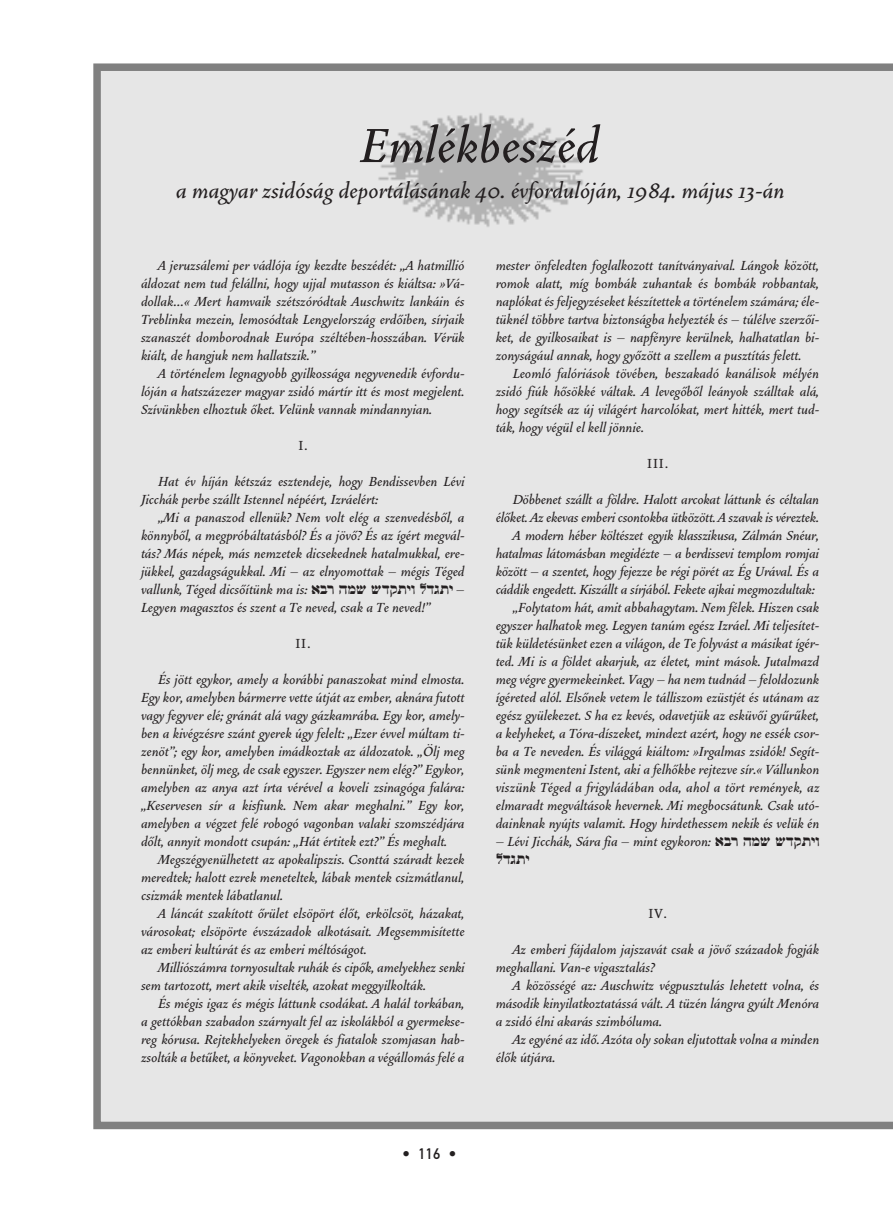
<style>
.page{position:relative;width:893px;height:1211px;background:#fff}
.page>*{position:absolute;margin:0;border:0;box-sizing:border-box;transform-origin:0 0}
.t1{font:italic 60px "Vendetta AM Medium";color:#231f20}
.t2{font:italic 27px "Vendetta AM Medium";color:#231f20}
.t3{font:italic 16.5px/18px "Vendetta AM Medium";color:#231f20;text-align:justify}
.t4{font:500 16.5px "Vendetta AM";letter-spacing:.05em;color:#231f20}
.t5{font:16.5px "Bmargal";color:#231f20}
.t6{font:15px "DIN Mitte H";color:#231f20}
.s1{font-family:"Bmargal";font-style:normal}
</style>
<div class="page">
<div style="left:93px;top:63px;width:799px;height:1066px;background:#e6e6e6"></div>
<div style="left:300px;top:96px;width:356px;height:139px;background:#e6e6e6"></div>
<img style="left:378px;top:113px;width:205px;height:114px">
<h1 class="t1" style="left:361px;top:123px;width:241px">Emlékbeszéd</h1>
<h2 class="t2" style="left:176px;top:180px;width:610px">a magyar zsidóság deportálásának 40. évfordulóján, 1984. május 13-án</h2>
<p class="t3" style="left:141px;top:258px;width:325px;text-indent:17px">A jeruzsálemi per vádlója így kezdte beszédét: „A hatmillió áldozat nem tud felállni, hogy ujjal mutasson és kiáltsa: »Vá&shy;dollak…« Mert hamvaik szétszóródtak Auschwitz lankáin és Treblinka mezein, lemosódtak Lengyelország erdôiben, sírjaik szanaszét domborodnak Európa széltében-hosszában. Vérük kiált, de hangjuk nem hallatszik.”</p>
<p class="t3" style="left:141px;top:366px;width:325px;text-indent:17px">A történelem legnagyobb gyilkossága negyvenedik évfordu&shy;lóján a hatszázezer magyar zsidó mártír itt és most megjelent.<br>Szívünkben elhoztuk ôket. Velünk vannak mindannyian.</p>
<p class="t4" style="left:298px;top:439px;width:11px">I.</p>
<p class="t3" style="left:141px;top:474px;width:325px;text-indent:17px">Hat év híján kétszáz esztendeje, hogy Bendissevben Lévi<br>Jicchák perbe szállt Istennel népéért, Izráelért:</p>
<p class="t3" style="left:141px;top:510px;width:325px;text-indent:17px">„Mi a panaszod ellenük? Nem volt elég a szenvedésbôl, a könnybôl, a megpróbáltatásból? És a jövô? És az ígért megvál&shy;tás? Más népek, más nemzetek dicsekednek hatalmukkal, ere&shy;jükkel, gazdagságukkal. Mi – az elnyomottak – mégis Téged vallunk, Téged dicsôítünk ma is: <span class="s1">‡·¯ ‰Ó˘ ˘„˜˙ÈÂ Ï„‚˙È</span> – Legyen magasztos és szent a Te neved, csak a Te neved!”</p>
<p class="t4" style="left:295px;top:637px;width:17px">II.</p>
<p class="t3" style="left:141px;top:672px;width:325px;text-indent:17px">És jött egykor, amely a korábbi panaszokat mind elmosta.<br>Egy kor, amelyben bármerre vette útját az ember, aknára futott vagy fegyver elé; gránát alá vagy gázkamrába. Egy kor, amely&shy;ben a kivégzésre szánt gyerek úgy felelt: „Ezer évvel múltam ti&shy;zenöt”; egy kor, amelyben imádkoztak az áldozatok. „Ölj meg bennünket, ölj meg, de csak egyszer. Egyszer nem elég?” Egykor, amelyben az anya azt írta vérével a koveli zsinagóga falára: „Keservesen sír a kisfiunk. Nem akar meghalni.” Egy kor, amelyben a végzet felé robogó vagonban valaki szomszédjára dôlt, annyit mondott csupán: „Hát értitek ezt?” És meghalt.</p>
<p class="t3" style="left:141px;top:852px;width:325px;text-indent:17px">Megszégyenülhetett az apokalipszis. Csonttá száradt kezek meredtek; halott ezrek meneteltek, lábak mentek csizmátlanul, csizmák mentek lábatlanul.</p>
<p class="t3" style="left:141px;top:906px;width:325px;text-indent:17px">A láncát szakított ôrület elsöpört élôt, erkölcsöt, házakat, városokat; elsöpörte évszázadok alkotásait. Megsemmisítette az emberi kultúrát és az emberi méltóságot.</p>
<p class="t3" style="left:141px;top:960px;width:325px;text-indent:17px">Milliószámra tornyosultak ruhák és cipôk, amelyekhez senki sem tartozott, mert akik viselték, azokat meggyilkolták.</p>
<p class="t3" style="left:141px;top:996px;width:325px;text-indent:17px">És mégis igaz és mégis láttunk csodákat. A halál torkában, a gettókban szabadon szárnyalt fel az iskolákból a gyermekse&shy;reg kórusa. Rejtekhelyeken öregek és fiatalok szomjasan hab&shy;zsolták a betûket, a könyveket. Vagonokban a végállomás felé a</p>
<p class="t3" style="left:496px;top:258px;width:325px">mester önfeledten foglalkozott tanítványaival. Lángok között, romok alatt, míg bombák zuhantak és bombák robbantak, naplókat és feljegyzéseket készítettek a történelem számára; éle&shy;tüknél többre tartva biztonságba helyezték és – túlélve szerzôi&shy;ket, de gyilkosaikat is – napfényre kerülnek, halhatatlan bi&shy;zonyságául annak, hogy gyôzött a szellem a pusztítás felett.</p>
<p class="t3" style="left:496px;top:366px;width:325px;text-indent:17px">Leomló falóriások tövében, beszakadó kanálisok mélyén zsidó fiúk hôsökké váltak. A levegôbôl leányok szálltak alá, hogy segítsék az új világért harcolókat, mert hitték, mert tud&shy;ták, hogy végül el kell jönnie.</p>
<p class="t4" style="left:647px;top:457px;width:23px">III.</p>
<p class="t3" style="left:496px;top:492px;width:325px;text-align:right">Döbbenet szállt a földre. Halott arcokat láttunk és céltalan élôket. Az ekevas emberi csontokba ütközött. A szavak is véreztek.<br>A modern héber költészet egyik klasszikusa, Zálmán Snéur, hatalmas látomásban megidézte – a berdissevi templom romjai között – a szentet, hogy fejezze be régi pörét az Ég Urával. És a cáddik engedett. Kiszállt a sírjából. Fekete ajkai megmozdultak: „Folytatom hát, amit abbahagytam. Nem félek. Hiszen csak egyszer halhatok meg. Legyen tanúm egész Izráel. Mi teljesítet&shy;tük küldetésünket ezen a világon, de Te folyvást a másikat ígér&shy;ted. Mi is a földet akarjuk, az életet, mint mások. Jutalmazd meg végre gyermekeinket. Vagy – ha nem tudnád – feloldozunk ígéreted alól. Elsônek vetem le tálliszom ezüstjét és utánam az egész gyülekezet. S ha ez kevés, odavetjük az esküvôi gyûrûket, a kelyheket, a Tóra-díszeket, mindezt azért, hogy ne essék csor&shy;ba a Te neveden. És világgá kiáltom: »Irgalmas zsidók! Segít&shy;sünk megmenteni Istent, aki a felhôkbe rejtezve sír.« Vállunkon viszünk Téged a frigyládában oda, ahol a tört remények, az elmaradt megváltások hevernek. Mi megbocsátunk. Csak utó&shy;dainknak nyújts valamit. Hogy hirdethessem nekik és velük én</p>
<p class="t3" style="left:496px;top:834px;width:325px">– Lévi Jicchák, Sára fia – mint egykoron: <span class="s1">‡·¯ ‰Ó˘ ˘„˜˙ÈÂ</span></p>
<p class="t5" style="left:496px;top:849px;width:35px">Ï„‚˙È</p>
<p class="t4" style="left:648px;top:907px;width:20px">IV.</p>
<p class="t3" style="left:496px;top:942px;width:325px;text-indent:17px">Az emberi fájdalom jajszavát csak a jövô századok fogják meghallani. Van-e vigasztalás?</p>
<p class="t3" style="left:496px;top:978px;width:325px;text-indent:17px">A közösségé az: Auschwitz végpusztulás lehetett volna, és második kinyilatkoztatássá vált. A tüzén lángra gyúlt Menóra a zsidó élni akarás szimbóluma.</p>
<p class="t3" style="left:496px;top:1032px;width:325px;text-indent:17px">Az egyéné az idô. Azóta oly sokan eljutottak volna a minden élôk útjára.</p>
<p class="t6" style="left:402px;top:1147px;width:56px">• 116 •</p>
</div>
